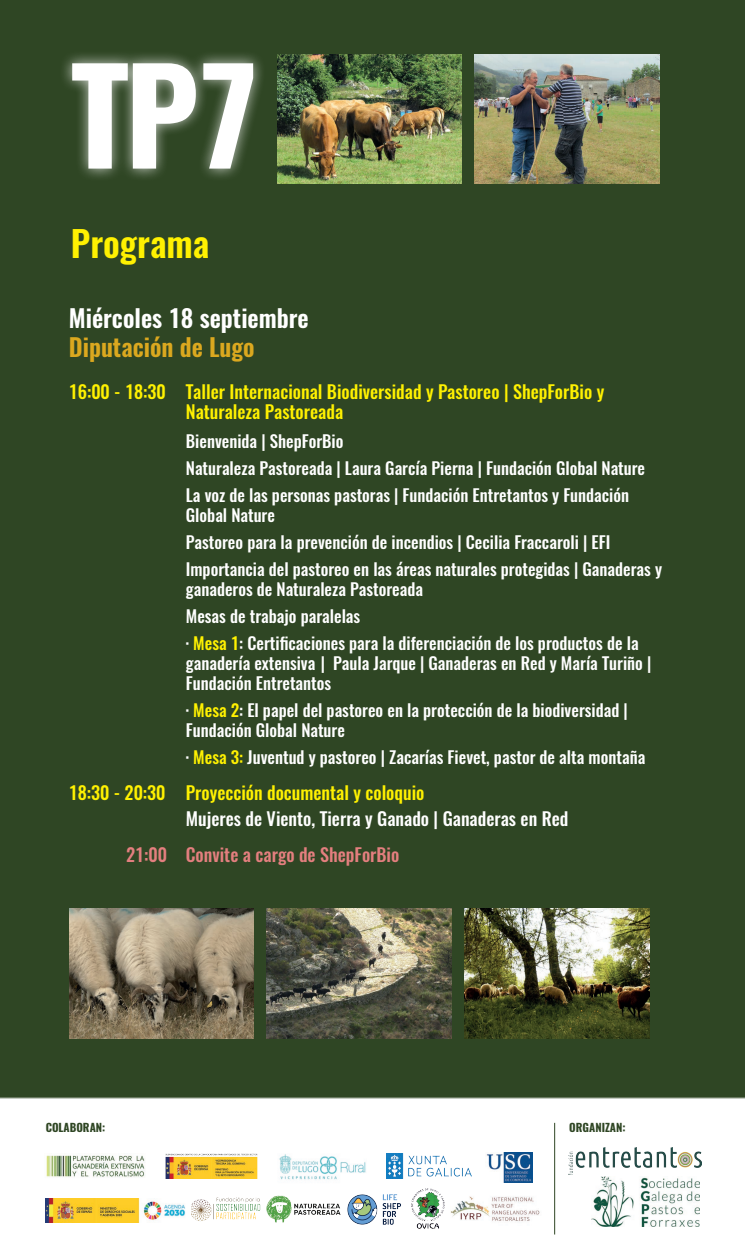
<style>
.page{position:relative;width:745px;height:1258px;background:#fff}
.page>*{position:absolute;margin:0;border:0;box-sizing:border-box;transform-origin:0 0}
.t1{font:700 130px "Oswald";color:#fff}
.t2{font:600 35.62px "Oswald";color:#fff101}
.t3{font:600 24.38px "Oswald";color:#fff}
.t4{font:600 24.38px "Oswald";color:#dba81f}
.t5{font:500 18.12px/20px "Oswald";color:#fff101}
.t6{font:500 18.12px "Oswald";color:#fff}
.t7{font:500 18.12px "Oswald";color:#e47f7f}
.t8{font:500 16.88px/27.1px "Oswald";color:#fff}
.t9{font:700 11.25px "Oswald";color:#2f4624}
.s1{color:#fff101}
</style>
<div class="page">
<div style="left:0;top:0;width:744px;height:1098px;background:#2f4624"></div>
<img style="left:277px;top:54px;width:184px;height:130px">
<img style="left:474px;top:54px;width:185px;height:130px">
<div style="left:59px;top:50px;width:207px;height:132px;background:#fff;opacity:.75"></div>
<img style="left:191px;top:1197px;width:69px;height:24px">
<img style="left:568px;top:1147px;width:133px;height:27px">
<img style="left:46px;top:1198px;width:140px;height:24px">
<img style="left:165px;top:1154px;width:93px;height:25px">
<img style="left:591px;top:1177px;width:108px;height:50px">
<img style="left:279px;top:1154px;width:87px;height:26px">
<img style="left:46px;top:1155px;width:99px;height:23px">
<img style="left:266px;top:1195px;width:74px;height:28px">
<img style="left:450px;top:1196px;width:90px;height:25px">
<img style="left:347px;top:1194px;width:54px;height:31px">
<hr style="left:554px;top:1123px;width:1px;height:111px;background:#2f4624">
<img style="left:486px;top:1152px;width:46px;height:30px">
<img style="left:411px;top:1188px;width:34px;height:41px">
<img style="left:386px;top:1154px;width:85px;height:24px">
<img style="left:69px;top:909px;width:185px;height:129px">
<img style="left:464px;top:909px;width:184px;height:129px">
<img style="left:267px;top:909px;width:184px;height:129px">
<h1 class="t1" style="left:71px;top:25px;width:191px">TP7</h1>
<h2 class="t2" style="left:71px;top:219px;width:140px">Programa</h2>
<h3 class="t3" style="left:69px;top:301px;width:241px">Miércoles 18 septiembre</h3>
<h3 class="t4" style="left:69px;top:331px;width:187px">Diputación de Lugo</h3>
<p class="t5" style="left:186px;top:382px;width:419px;text-indent:-117px">16:00 - 18:30 Taller Internacional Biodiversidad y Pastoreo | ShepForBio y<br>Naturaleza Pastoreada</p>
<p class="t8" style="left:186px;top:427px;width:460px">Bienvenida | ShepForBio<br>Naturaleza Pastoreada | Laura García Pierna | Fundación Global Nature<br>La voz de las personas pastoras | Fundación Entretantos y Fundación</p>
<p class="t8" style="left:186px;top:502px;width:477px">Global Nature<br>Pastoreo para la prevención de incendios | Cecilia Fraccaroli | EFI<br>Importancia del pastoreo en las áreas naturales protegidas | Ganaderas y</p>
<p class="t8" style="left:186px;top:576px;width:454px">ganaderos de Naturaleza Pastoreada<br>Mesas de trabajo paralelas<br>· <span class="s1">Mesa 1</span>: Certificaciones para la diferenciación de los productos de la</p>
<p class="t8" style="left:186px;top:654px;width:466px;line-height:20px">ganadería extensiva | Paula Jarque | Ganaderas en Red y María Turiño |<br>Fundación Entretantos</p>
<p class="t8" style="left:186px;top:701px;width:443px;line-height:20px">· <span class="s1">Mesa 2</span>: El papel del pastoreo en la protección de la biodiversidad |<br>Fundación Global Nature</p>
<p class="t8" style="left:186px;top:744px;width:460px">· <span class="s1">Mesa 3:</span> Juventud y pastoreo | Zacarías Fievet, pastor de alta montaña</p>
<p class="t5" style="left:69px;top:783px;width:357px">18:30 - 20:30 Proyección documental y coloquio</p>
<p class="t6" style="left:186px;top:806px;width:384px">Mujeres de Viento, Tierra y Ganado | Ganaderas en Red</p>
<p class="t7" style="left:126px;top:841px;width:274px">21:00 Convite a cargo de ShepForBio</p>
<p class="t9" style="left:46px;top:1120px;width:61px">COLABORAN:</p>
<p class="t9" style="left:569px;top:1120px;width:58px">ORGANIZAN:</p>
</div>
